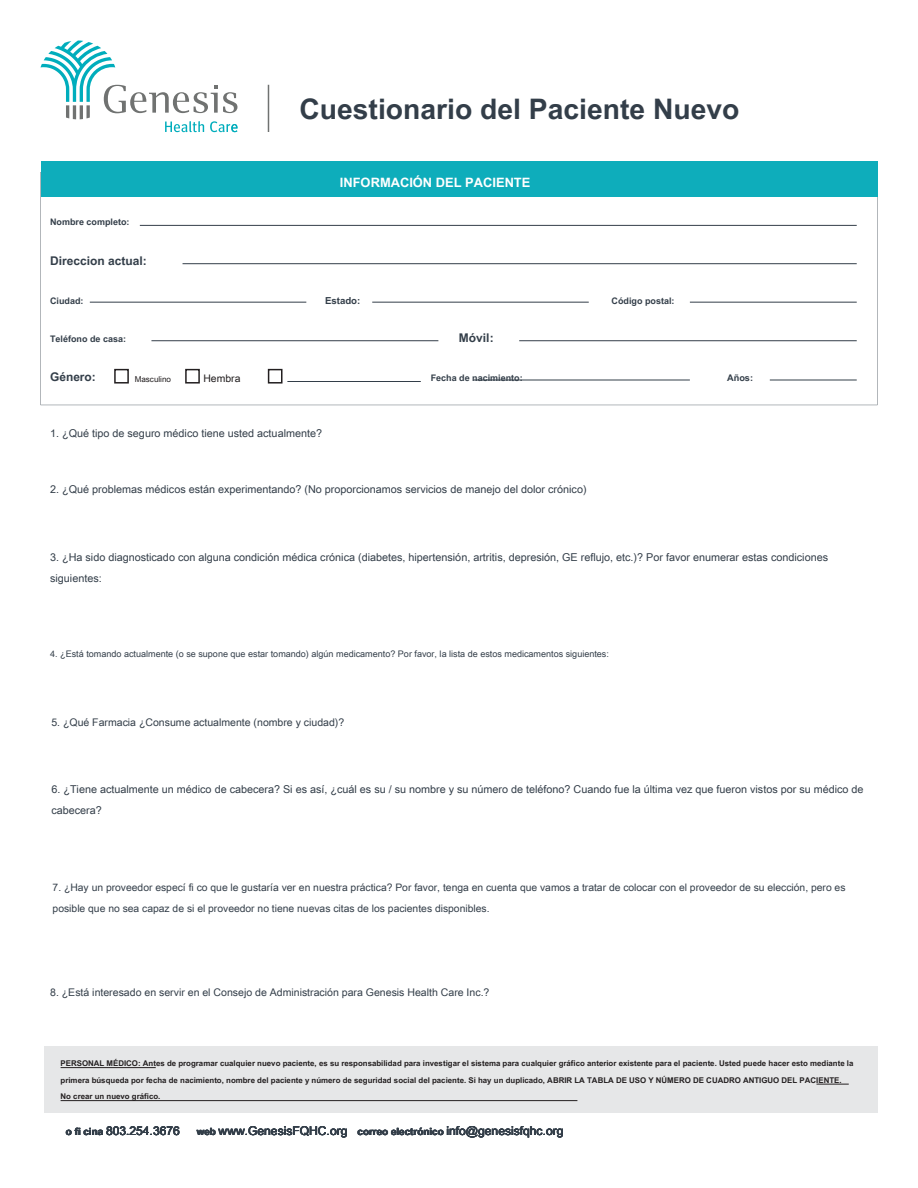
<style>
.page{position:relative;width:918px;height:1188px;background:#fff}
.page>*{position:absolute;margin:0;border:0;box-sizing:border-box;transform-origin:0 0}
.t1{font:700 28.35px "Arial Unicode MS";color:#333e49}
.t2{font:700 12.9px "Arial Unicode MS";color:#fff}
.t3{font:12.15px "Arial Unicode MS";color:#333e49}
.t4{font:700 12px "Arial Unicode MS";color:#333e49}
.t5{font:10.8px/21px "Arial Unicode MS";color:#333e49}
.t6{font:10.5px "Arial Unicode MS";color:#333e49}
.t7{font:10.35px/21px "Arial Unicode MS";color:#333e49}
.t8{font:10.35px "Arial Unicode MS";color:#231f20}
.t9{font:700 9.9px "Arial Unicode MS";color:#333e49}
.t10{font:700 9.6px "Arial Unicode MS";color:#333e49}
.t11{font:700 9.15px "Arial Unicode MS";color:#333e49}
.t12{font:9px "Arial Unicode MS";color:#333e49}
.t13{font:700 9px "Arial Unicode MS";color:#333e49}
.t14{font:8.1px "Arial Unicode MS";color:#231f20}
.t15{font:700 7.95px/16.5px "Arial Unicode MS";color:#231f20}
.s1{font-weight:700;font-size:9.9px}
</style>
<div class="page">
<hr style="left:268px;top:85px;width:1px;height:47px;background:#707271">
<svg style="left:41px;top:224px;width:836px;height:181px"></svg>
<div style="left:41px;top:162px;width:836px;height:35px;background:#0eadbb"></div>
<div style="left:44px;top:1046px;width:834px;height:66px;background:#e6e7e8"></div>
<hr style="left:61px;top:1067px;width:95px;height:1px;background:#231f20">
<hr style="left:816px;top:1084px;width:33px;height:1px;background:#231f20">
<hr style="left:61px;top:1100px;width:516px;height:1px;background:#231f20">
<svg style="left:40px;top:40px;width:197px;height:92px"></svg>
<h1 class="t1" style="left:299px;top:88px;width:442px">Cuestionario del Paciente Nuevo</h1>
<p class="t13" style="left:50px;top:215px;width:81px">Nombre completo:</p>
<p class="t4" style="left:50px;top:252px;width:98px">Direccion actual:</p>
<p class="t13" style="left:50px;top:294px;width:35px">Ciudad:</p>
<p class="t2" style="left:340px;top:173px;width:192px">INFORMACIÓN DEL PACIENTE</p>
<p class="t10" style="left:325px;top:293px;width:37px">Estado:</p>
<p class="t13" style="left:50px;top:332px;width:78px">Teléfono de casa:</p>
<p class="t4" style="left:459px;top:329px;width:36px">Móvil:</p>
<p class="t13" style="left:612px;top:294px;width:64px">Código postal:</p>
<p class="t4" style="left:50px;top:368px;width:47px">Género:</p>
<p class="t14" style="left:135px;top:373px;width:38px">Masculino</p>
<p class="t8" style="left:203px;top:371px;width:38px">Hembra</p>
<p class="t5" style="left:50px;top:423px;width:273px">1. ¿Qué tipo de seguro médico tiene usted actualmente?</p>
<p class="t13" style="left:431px;top:372px;width:94px">Fecha de nacimiento:</p>
<p class="t11" style="left:727px;top:371px;width:27px">Años:</p>
<p class="t5" style="left:50px;top:478px;width:538px">2. ¿Qué problemas médicos están experimentando? (No proporcionamos servicios de manejo del dolor crónico)</p>
<p class="t5" style="left:50px;top:547px;width:779px">3. ¿Ha sido diagnosticado con alguna condición médica crónica (diabetes, hipertensión, artritis, depresión, GE reflujo, etc.)? Por favor enumerar estas condiciones siguientes:</p>
<p class="t12" style="left:50px;top:647px;width:560px">4. ¿Está tomando actualmente (o se supone que estar tomando) algún medicamento? Por favor, la lista de estos medicamentos siguientes:</p>
<p class="t6" style="left:51px;top:714px;width:294px">5. ¿Qué Farmacia ¿Consume actualmente (nombre y ciudad)?</p>
<p class="t5" style="left:51px;top:779px;width:814px">6. ¿Tiene actualmente un médico de cabecera? Si es así, ¿cuál es su / su nombre y su número de teléfono? Cuando fue la última vez que fueron vistos por su médico de cabecera?</p>
<p class="t7" style="left:53px;top:876px;width:794px">7. ¿Hay un proveedor especí fi co que le gustaría ver en nuestra práctica? Por favor, tenga en cuenta que vamos a tratar de colocar con el proveedor de su elección, pero es posible que no sea capaz de si el proveedor no tiene nuevas citas de los pacientes disponibles.</p>
<p class="t6" style="left:50px;top:985px;width:441px">8. ¿Está interesado en servir en el Consejo de Administración para Genesis Health Care Inc.?</p>
<p class="t15" style="left:61px;top:1056px;width:794px">PERSONAL MÉDICO: Antes de programar cualquier nuevo paciente, es su responsabilidad para investigar el sistema para cualquier gráfico anterior existente para el paciente. Usted puede hacer esto mediante la primera búsqueda por fecha de nacimiento, nombre del paciente y número de seguridad social del paciente. Si hay un duplicado, ABRIR LA TABLA DE USO Y NÚMERO DE CUADRO ANTIGUO DEL PACIENTE.<br>No crear un nuevo gráfico.</p>
<p class="t9" style="left:66px;top:1124px;width:39px">o fi cina</p>
<p class="t3" style="left:106px;top:1122px;width:75px">803.254.3676</p>
<p class="t9" style="left:197px;top:1124px;width:21px">web</p>
<p class="t3" style="left:219px;top:1122px;width:130px">www.GenesisFQHC.org</p>
<p class="t3" style="left:358px;top:1122px;width:207px"><span class="s1">correo electrónico</span> info@genesisfqhc.org</p>
</div>
